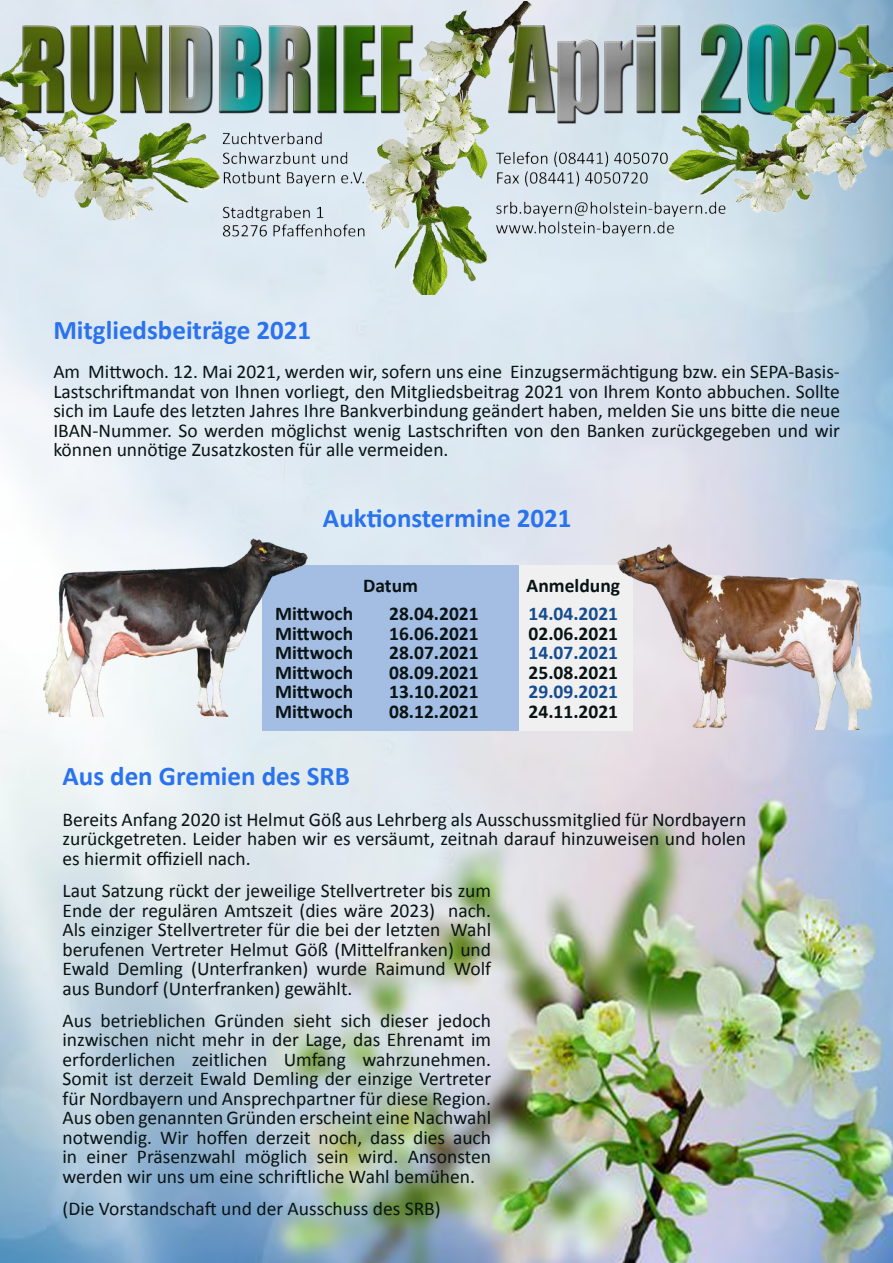
<style>
.page{position:relative;width:893px;height:1263px;background:#fff}
.page>*{position:absolute;margin:0;border:0;box-sizing:border-box;transform-origin:0 0}
.t1{font:700 27px "Calibri";color:#2a73ed}
.t2{font:19.5px/19.5px "Calibri";color:#091314;text-align:justify}
.t3{font:19.5px/19.5px "Calibri";color:#0a1314;text-align:justify}
.t4{font:700 19.5px "Calibri";color:#091314}
.t5{font:700 19.5px "Calibri";color:#154b8f}
</style>
<div class="page">
<img style="left:0;top:0;width:893px;height:1263px">
<svg style="left:283px;top:388px;width:5px;height:122px"></svg>
<img style="left:0;top:2px;width:893px;height:293px">
<div style="left:514px;top:565px;width:119px;height:165px;background:#f0f0f0"></div>
<div style="left:262px;top:565px;width:257px;height:165px;background:#a4bde3"></div>
<img style="left:44px;top:539px;width:263px;height:177px">
<img style="left:618px;top:545px;width:254px;height:184px">
<h1 class="t1" style="left:53px;top:313px;width:259px">Mitgliedsbeiträge 2021</h1>
<p class="t2" style="left:53px;top:362px;width:788px">Am Mittwoch. 12. Mai 2021, werden wir, sofern uns eine Einzugsermächtigung bzw. ein SEPA-Basis-Lastschriftmandat von Ihnen vorliegt, den Mitgliedsbeitrag 2021 von Ihrem Konto abbuchen. Sollte sich im Laufe des letzten Jahres Ihre Bankverbindung geändert haben, melden Sie uns bitte die neue IBAN-Nummer. So werden möglichst wenig Lastschriften von den Banken zurückgegeben und wir können unnötige Zusatzkosten für alle vermeiden.</p>
<h1 class="t1" style="left:323px;top:501px;width:250px">Auktionstermine 2021</h1>
<p class="t4" style="left:363px;top:573px;width:56px">Datum</p>
<p class="t4" style="left:275px;top:601px;width:80px">Mittwoch</p>
<p class="t4" style="left:389px;top:601px;width:91px">28.04.2021</p>
<p class="t4" style="left:275px;top:621px;width:80px">Mittwoch</p>
<p class="t4" style="left:389px;top:621px;width:91px">16.06.2021</p>
<p class="t4" style="left:275px;top:640px;width:80px">Mittwoch</p>
<p class="t4" style="left:389px;top:640px;width:91px">28.07.2021</p>
<p class="t4" style="left:275px;top:660px;width:80px">Mittwoch</p>
<p class="t4" style="left:389px;top:660px;width:91px">08.09.2021</p>
<p class="t4" style="left:275px;top:679px;width:80px">Mittwoch</p>
<p class="t4" style="left:389px;top:679px;width:91px">13.10.2021</p>
<p class="t4" style="left:275px;top:699px;width:80px">Mittwoch</p>
<p class="t4" style="left:389px;top:699px;width:91px">08.12.2021</p>
<p class="t4" style="left:527px;top:573px;width:95px">Anmeldung</p>
<p class="t5" style="left:529px;top:601px;width:91px">14.04.2021</p>
<p class="t4" style="left:529px;top:621px;width:91px">02.06.2021</p>
<p class="t5" style="left:529px;top:640px;width:91px">14.07.2021</p>
<p class="t4" style="left:529px;top:660px;width:91px">25.08.2021</p>
<p class="t5" style="left:529px;top:679px;width:91px">29.09.2021</p>
<p class="t4" style="left:529px;top:699px;width:91px">24.11.2021</p>
<h1 class="t1" style="left:63px;top:759px;width:289px">Aus den Gremien des SRB</h1>
<p class="t3" style="left:63px;top:810px;width:685px">Bereits Anfang 2020 ist Helmut Göß aus Lehrberg als Ausschussmitglied für Nordbayern zurückgetreten. Leider haben wir es versäumt, zeitnah darauf hinzuweisen und holen es hiermit offiziell nach.</p>
<p class="t3" style="left:63px;top:881px;width:430px">Laut Satzung rückt der jeweilige Stellvertreter bis zum Ende der regulären Amtszeit (dies wäre 2023) nach.<br>Als einziger Stellvertreter für die bei der letzten Wahl berufenen Vertreter Helmut Göß (Mittelfranken) und Ewald Demling (Unterfranken) wurde Raimund Wolf aus Bundorf (Unterfranken) gewählt.</p>
<p class="t2" style="left:63px;top:1011px;width:430px">Aus betrieblichen Gründen sieht sich dieser jedoch inzwischen nicht mehr in der Lage, das Ehrenamt im erforderlichen zeitlichen Umfang wahrzunehmen.<br>Somit ist derzeit Ewald Demling der einzige Vertreter für Nordbayern und Ansprechpartner für diese Region.<br>Aus oben genannten Gründen erscheint eine Nachwahl notwendig. Wir hoffen derzeit noch, dass dies auch in einer Präsenzwahl möglich sein wird. Ansonsten werden wir uns um eine schriftliche Wahl bemühen.</p>
<p class="t2" style="left:63px;top:1199px;width:380px">(Die Vorstandschaft und der Ausschuss des SRB)</p>
</div>
